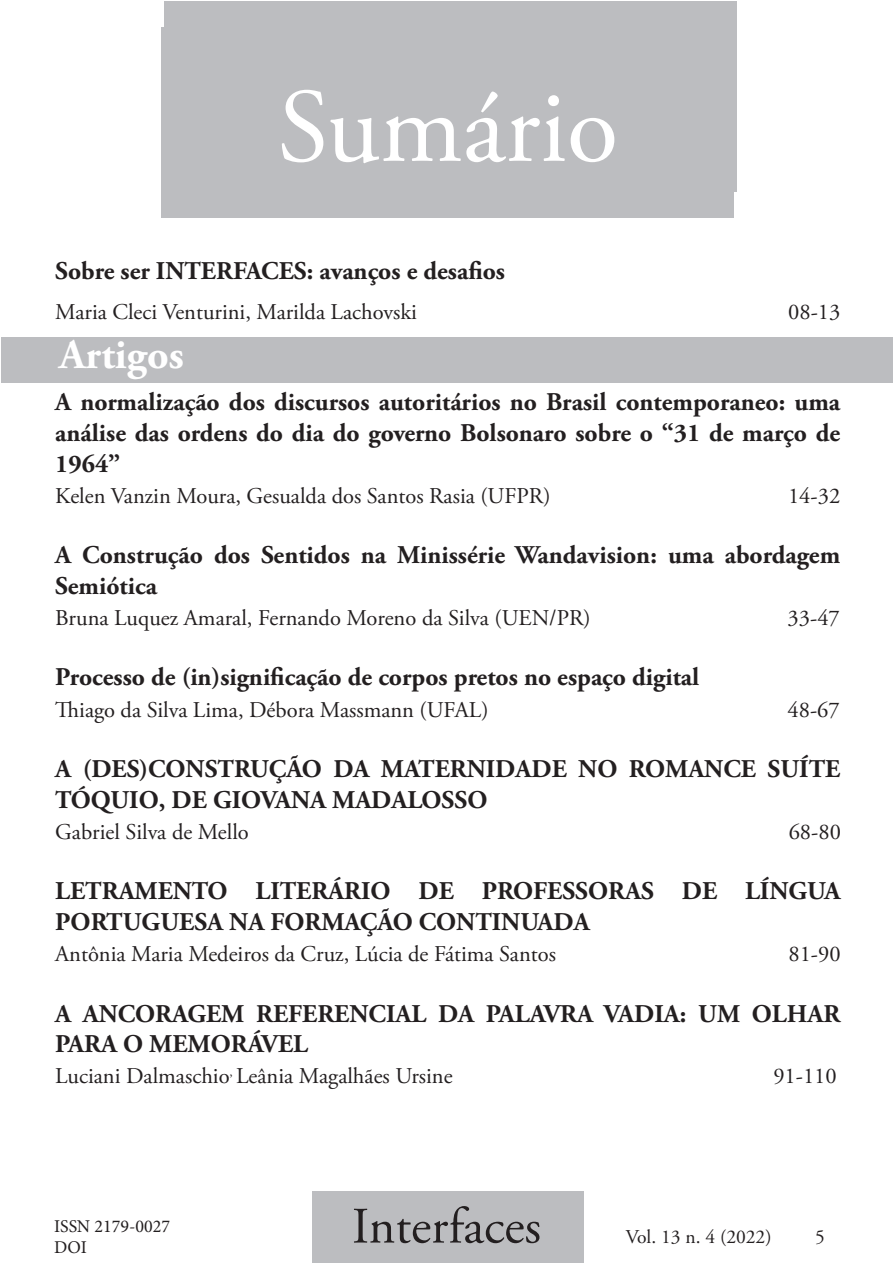
<style>
.page{position:relative;width:893px;height:1263px;background:#fff}
.page>*{position:absolute;margin:0;border:0;box-sizing:border-box;transform-origin:0 0}
.t1{font:105px "Adobe Garamond Pro";color:#fff}
.t2{font:51px "Adobe Garamond Pro";color:#231f20}
.INTERFACES_TITULO_FI{font:700 42px "Adobe Garamond Pro";color:#fff}
.sum_titulo{font:700 25.5px/30.6px "Adobe Garamond Pro";color:#231f20}
.sum_autores{font:22.5px "Adobe Garamond Pro";color:#231f20}
.sum_titulo-2{font:22.5px "Adobe Garamond Pro";color:#231f20}
.t3{font:19.5px "Adobe Garamond Pro";color:#231f20}
.t4{font:18px/21.6px "Minion Pro";color:#231f20}
</style>
<div class="page">
<div style="left:164px;top:1px;width:572px;height:190px;background:#bcbdc0"></div>
<div style="left:312px;top:1191px;width:272px;height:72px;background:#bcbdc0"></div>
<div style="left:161px;top:27px;width:573px;height:191px;background:#bcbdc0"></div>
<div style="left:1px;top:337px;width:892px;height:46px;background:#bcbdc0"></div>
<p class="t1" style="left:277px;top:64px;width:342px">Sumário</p>
<p class="sum_titulo" style="left:55px;top:256px;width:451px">Sobre ser INTERFACES: avanços e desafios</p>
<p class="sum_titulo-2" style="left:55px;top:298px;width:363px">Maria Cleci Venturini, Marilda Lachovski</p>
<p class="sum_titulo-2" style="left:788px;top:298px;width:54px">08-13</p>
<p class="INTERFACES_TITULO_FI" style="left:59px;top:330px;width:126px">Artigos</p>
<p class="sum_titulo" style="left:55px;top:387px;width:786px;text-align:justify">A normalização dos discursos autoritários no Brasil contemporaneo: uma análise das ordens do dia do governo Bolsonaro sobre o “31 de março de 1964”</p>
<p class="sum_autores" style="left:55px;top:482px;width:497px">Kelen Vanzin Moura, Gesualda dos Santos Rasia (UFPR)</p>
<p class="sum_autores" style="left:788px;top:482px;width:54px">14-32</p>
<p class="sum_titulo" style="left:55px;top:540px;width:786px">A Construção dos Sentidos na Minissérie Wandavision: uma abordagem<br>Semiótica</p>
<p class="sum_autores" style="left:55px;top:604px;width:537px">Bruna Luquez Amaral, Fernando Moreno da Silva (UEN/PR)</p>
<p class="sum_autores" style="left:788px;top:604px;width:54px">33-47</p>
<p class="sum_titulo" style="left:55px;top:662px;width:645px">Processo de (in)significação de corpos pretos no espaço digital</p>
<p class="sum_autores" style="left:55px;top:696px;width:435px">Thiago da Silva Lima, Débora Massmann (UFAL)</p>
<p class="sum_autores" style="left:787px;top:696px;width:54px">48-67</p>
<p class="sum_titulo" style="left:55px;top:754px;width:786px">A (DES)CONSTRUÇÃO DA MATERNIDADE NO ROMANCE SUÍTE<br>TÓQUIO, DE GIOVANA MADALOSSO</p>
<p class="sum_autores" style="left:55px;top:818px;width:195px">Gabriel Silva de Mello</p>
<p class="sum_autores" style="left:789px;top:818px;width:54px">68-80</p>
<p class="sum_titulo" style="left:55px;top:876px;width:786px">LETRAMENTO LITERÁRIO DE PROFESSORAS DE LÍNGUA<br>PORTUGUESA NA FORMAÇÃO CONTINUADA</p>
<p class="sum_autores" style="left:55px;top:940px;width:502px">Antônia Maria Medeiros da Cruz, Lúcia de Fátima Santos</p>
<p class="sum_autores" style="left:788px;top:940px;width:54px">81-90</p>
<p class="sum_titulo" style="left:55px;top:999px;width:786px">A ANCORAGEM REFERENCIAL DA PALAVRA VADIA: UM OLHAR<br>PARA O MEMORÁVEL</p>
<p class="sum_autores" style="left:55px;top:1063px;width:399px">Luciani Dalmaschio<sup>,</sup> Leânia Magalhães Ursine</p>
<p class="sum_autores" style="left:773px;top:1063px;width:65px">91-110</p>
<p class="t4" style="left:54px;top:1215px;width:117px">ISSN 2179-0027<br>DOI</p>
<h2 class="t2" style="left:352px;top:1196px;width:191px">Interfaces</h2>
<p class="t3" style="left:626px;top:1225px;width:147px">Vol. 13 n. 4 (2022)</p>
<p class="t3" style="left:815px;top:1225px;width:11px">5</p>
</div>
